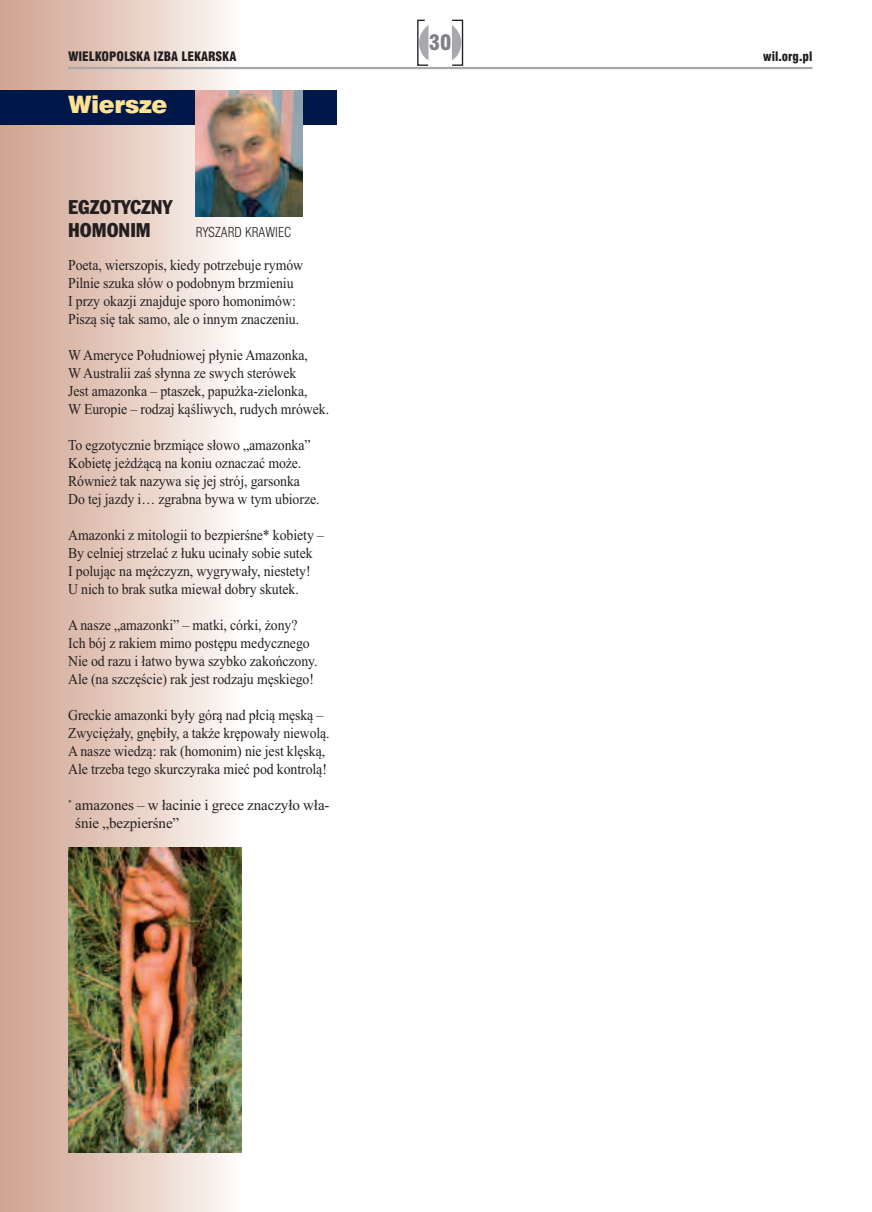
<style>
.page{position:relative;width:872px;height:1212px;background:#fff}
.page>*{position:absolute;margin:0;border:0;box-sizing:border-box;transform-origin:0 0}
.t1{font:24px "Swis 721 Blk EU";letter-spacing:-.02em;color:#ffe292}
.t2{font:21px "Swis 721 Blk Cn EU";color:#808285}
.t3{font:19.5px/22.5px "Frank Goth Cn EU";color:#231f20}
.t4{font:15px/18px "Times New Roman";letter-spacing:-.005em;color:#231f20;scale:.92 1}
.t5{font:15px/18px "Times New Roman";letter-spacing:-.005em;color:#231f20}
.t6{font:13.5px "Swis 721 Lt Cn EU";color:#231f20}
.t7{font:12.75px "Swis 721 Blk Cn EU";color:#231f20}
</style>
<div class="page">
<div style="left:0;top:0;width:242px;height:1212px;background:linear-gradient(to right,#cea08d,#fcf9f7)"></div>
<div style="left:451px;top:20px;width:12px;height:46px;border:1px solid #231f20"></div>
<svg style="left:452px;top:25px;width:9px;height:35px"></svg>
<svg style="left:417px;top:19px;width:12px;height:47px"></svg>
<hr style="left:68px;top:67px;width:744px;height:2px;background:#a8a9ad">
<div style="left:0;top:90px;width:336px;height:34px;background:#00174a"></div>
<img style="left:196px;top:90px;width:106px;height:127px">
<img style="left:68px;top:847px;width:173px;height:305px">
<h2 class="t2" style="left:429px;top:30px;width:24px">30</h2>
<p class="t7" style="left:68px;top:48px;width:170px">WIELKOPOLSKA IZBA LEKARSKA</p>
<p class="t7" style="left:763px;top:48px;width:51px">wil.org.pl</p>
<h1 class="t1" style="left:68px;top:89px;width:101px">Wiersze</h1>
<h3 class="t3" style="left:68px;top:197px;width:106px">EGZOTYCZNY<br>HOMONIM</h3>
<p class="t4" style="left:68px;top:256px;width:257px">Poeta, wierszopis, kiedy potrzebuje rymów Pilnie szuka słów o podobnym brzmieniu<br>I przy okazji znajduje sporo homonimów:<br>Piszą się tak samo, ale o innym znaczeniu.</p>
<p class="t4" style="left:68px;top:346px;width:285px">W Ameryce Południowej płynie Amazonka,<br>W Australii zaś słynna ze swych sterówek<br>Jest amazonka – ptaszek, papużka-zielonka,<br>W Europie – rodzaj kąśliwych, rudych mrówek.</p>
<p class="t4" style="left:68px;top:436px;width:275px">To egzotycznie brzmiące słowo „amazonka” Kobietę jeżdżącą na koniu oznaczać może.<br>Również tak nazywa się jej strój, garsonka Do tej jazdy i… zgrabna bywa w tym ubiorze.</p>
<p class="t4" style="left:68px;top:526px;width:280px">Amazonki z mitologii to bezpierśne* kobiety – By celniej strzelać z łuku ucinały sobie sutek<br>I polując na mężczyzn, wygrywały, niestety!<br>U nich to brak sutka miewał dobry skutek.</p>
<p class="t4" style="left:68px;top:616px;width:273px">A nasze „amazonki” – matki, córki, żony?<br>Ich bój z rakiem mimo postępu medycznego Nie od razu i łatwo bywa szybko zakończony.<br>Ale (na szczęście) rak jest rodzaju męskiego!</p>
<p class="t4" style="left:68px;top:706px;width:286px">Greckie amazonki były górą nad płcią męską – Zwyciężały, gnębiły, a także krępowały niewolą.<br>A nasze wiedzą: rak (homonim) nie jest klęską, Ale trzeba tego skurczyraka mieć pod kontrolą!</p>
<p class="t5" style="left:75px;top:796px;width:256px;text-indent:-7px"><sup>*</sup> amazones – w łacinie i grece znaczyło wła&shy;śnie „bezpierśne”</p>
<p class="t6" style="left:196px;top:224px;width:97px">RYSZARD KRAWIEC</p>
</div>
